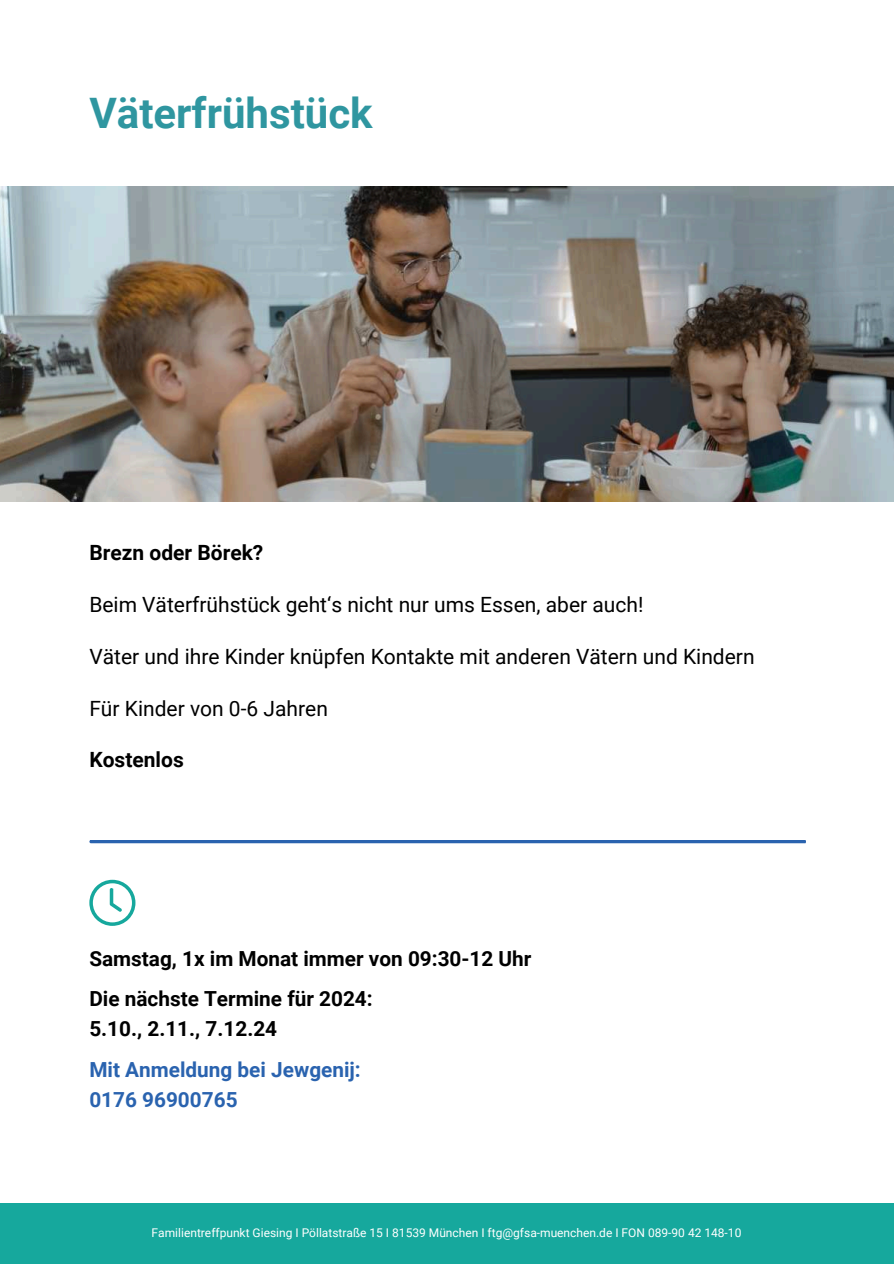
<style>
.page{position:relative;width:894px;height:1264px;background:#fff}
.page>*{position:absolute;margin:0;border:0;box-sizing:border-box;transform-origin:0 0}
.t1{font:700 42px "Roboto";color:#2f96a0}
.t2{font:21px "Roboto";color:#000}
.t3{font:700 21px "Roboto";color:#000}
.t4{font:700 20.7px/40px "Roboto";color:#000}
.t5{font:700 20.7px/30px "Roboto";color:#2a63af}
.t6{font:12px "Roboto";color:#fff}
</style>
<div class="page">
<img style="left:0;top:186px;width:893px;height:315px">
<div style="left:0;top:1203px;width:893px;height:60px;background:#16a89d"></div>
<hr style="left:89px;top:840px;width:717px;height:3px;background:#2a63af">
<svg style="left:89px;top:879px;width:46px;height:46px"></svg>
<h1 class="t1" style="left:89px;top:84px;width:285px">Väterfrühstück</h1>
<p class="t3" style="left:89px;top:538px;width:175px">Brezn oder Börek?</p>
<p class="t2" style="left:89px;top:590px;width:555px">Beim Väterfrühstück geht‘s nicht nur ums Essen, aber auch!</p>
<p class="t2" style="left:89px;top:641px;width:666px">Väter und ihre Kinder knüpfen Kontakte mit anderen Vätern und Kindern</p>
<p class="t2" style="left:89px;top:693px;width:240px">Für Kinder von 0-6 Jahren</p>
<p class="t3" style="left:89px;top:745px;width:96px">Kostenlos</p>
<p class="t4" style="left:89px;top:937px;width:443px">Samstag, 1x im Monat immer von 09:30-12 Uhr<br>Die nächste Termine für 2024:</p>
<p class="t4" style="left:89px;top:1007px;width:189px">5.10., 2.11., 7.12.24</p>
<p class="t5" style="left:89px;top:1054px;width:273px">Mit Anmeldung bei Jewgenij:<br>0176 96900765</p>
<p class="t6" style="left:152px;top:1223px;width:591px">Familientreffpunkt Giesing I Pöllatstraße 15 I 81539 München I ftg@gfsa-muenchen.de I FON 089-90 42 148-10</p>
</div>
